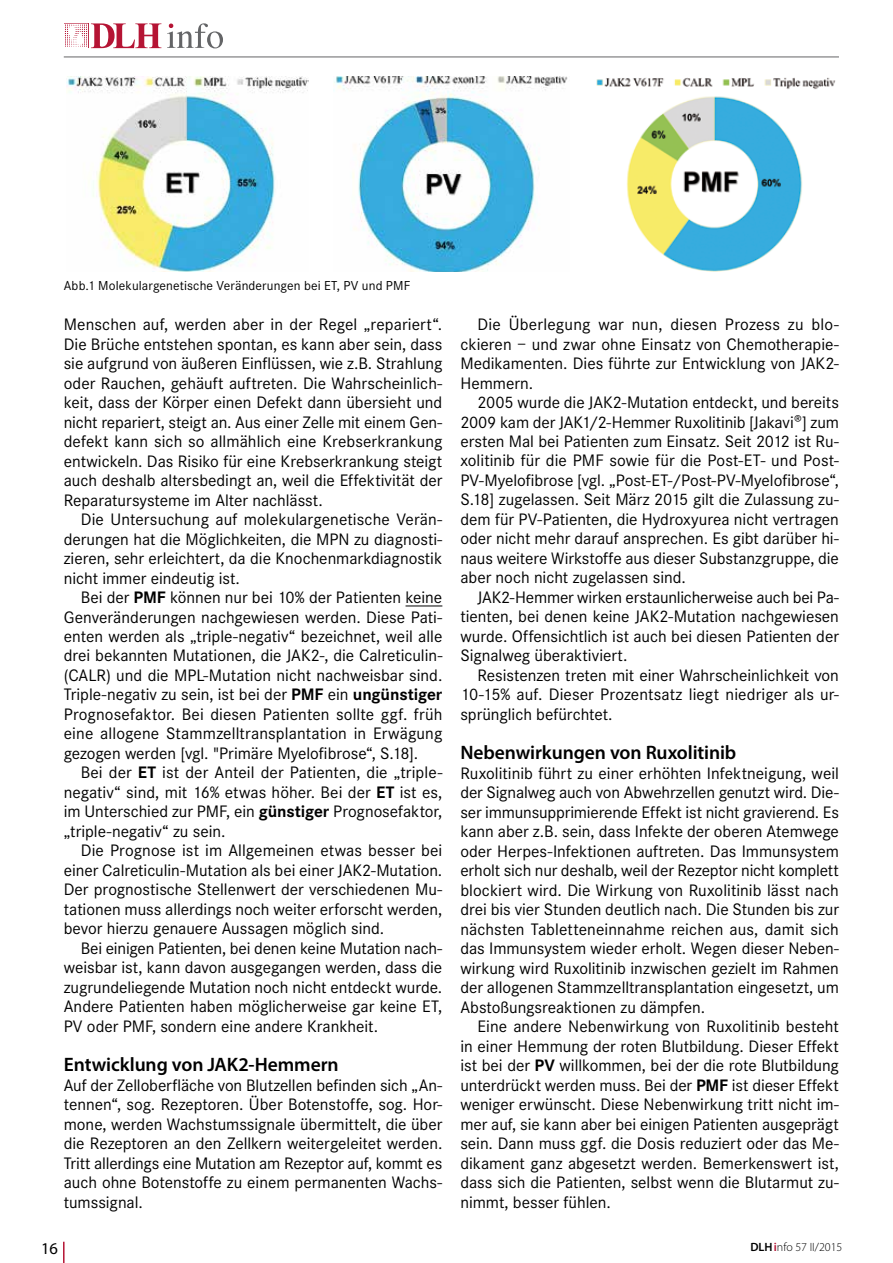
<style>
.page{position:relative;width:893px;height:1263px;background:#fff}
.page>*{position:absolute;margin:0;border:0;box-sizing:border-box;transform-origin:0 0}
.t1{font:600 19.5px "Myriad Pro";letter-spacing:-.005em;color:#000}
.t2{font:17.25px/19.5px "Corporate S";color:#000;text-align:justify}
.t3{font:16.5px "Myriad Pro";color:#000}
.t4{font:13.5px "Corporate S";letter-spacing:.01em;color:#000}
.t5{font:300 12px "Myriad Pro";color:#000}
.s1{font-weight:700}
.s2{font-weight:600}
.s3{font-weight:600;color:#b51434}
</style>
<div class="page">
<hr style="left:406px;top:606px;width:36px;height:1px;background:#000">
<img style="left:596px;top:77px;width:240px;height:195px">
<img style="left:66px;top:77px;width:242px;height:195px">
<img style="left:333px;top:77px;width:235px;height:195px">
<svg style="left:64px;top:23px;width:97px;height:25px"></svg>
<svg style="left:167px;top:23px;width:56px;height:25px"></svg>
<hr style="left:64px;top:57px;width:775px;height:1px;background:#646567">
<hr style="left:63px;top:1242px;width:2px;height:21px;background:#b51434">
<p class="t4" style="left:64px;top:278px;width:348px">Abb.1 Molekulargenetische Veränderungen bei ET, PV und PMF</p>
<p class="t2" style="left:64px;top:315px;width:380px">Menschen auf, werden aber in der Regel „repariert“.<br>Die Brüche entstehen spontan, es kann aber sein, dass sie aufgrund von äußeren Einflüssen, wie z.B. Strahlung oder Rauchen, gehäuft auftreten. Die Wahrscheinlich&shy;keit, dass der Körper einen Defekt dann übersieht und nicht repariert, steigt an. Aus einer Zelle mit einem Gen&shy;defekt kann sich so allmählich eine Krebserkrankung entwickeln. Das Risiko für eine Krebserkrankung steigt auch deshalb altersbedingt an, weil die Effektivität der Reparatursysteme im Alter nachlässt.</p>
<p class="t2" style="left:64px;top:510px;width:380px;text-indent:17px">Die Untersuchung auf molekulargenetische Verän&shy;derungen hat die Möglichkeiten, die MPN zu diagnosti&shy;zieren, sehr erleichtert, da die Knochenmarkdiagnostik nicht immer eindeutig ist.</p>
<p class="t2" style="left:64px;top:588px;width:380px;text-indent:17px">Bei der <span class="s1">PMF</span> können nur bei 10% der Patienten keine Genveränderungen nachgewiesen werden. Diese Pati&shy;enten werden als „triple-negativ“ bezeichnet, weil alle drei bekannten Mutationen, die JAK2-, die Calreticulin-(CALR) und die MPL-Mutation nicht nachweisbar sind.<br>Triple-negativ zu sein, ist bei der <span class="s1">PMF</span> ein <span class="s1">ungünstiger </span>Prognosefaktor. Bei diesen Patienten sollte ggf. früh eine allogene Stammzelltransplantation in Erwägung gezogen werden [vgl. "Primäre Myelofibrose“, S.18].</p>
<p class="t2" style="left:64px;top:763px;width:380px;text-indent:17px">Bei der <span class="s1">ET</span> ist der Anteil der Patienten, die „triple&shy;negativ“ sind, mit 16% etwas höher. Bei der <span class="s1">ET</span> ist es, im Unterschied zur PMF, ein <span class="s1">günstiger</span> Prognosefaktor, „triple-negativ“ zu sein.</p>
<p class="t2" style="left:64px;top:841px;width:380px;text-indent:17px">Die Prognose ist im Allgemeinen etwas besser bei einer Calreticulin-Mutation als bei einer JAK2-Mutation.<br>Der prognostische Stellenwert der verschiedenen Mu&shy;tationen muss allerdings noch weiter erforscht werden, bevor hierzu genauere Aussagen möglich sind.</p>
<p class="t2" style="left:64px;top:939px;width:380px;text-indent:17px">Bei einigen Patienten, bei denen keine Mutation nach&shy;weisbar ist, kann davon ausgegangen werden, dass die zugrundeliegende Mutation noch nicht entdeckt wurde.<br>Andere Patienten haben möglicherweise gar keine ET, PV oder PMF, sondern eine andere Krankheit.</p>
<p class="t1" style="left:64px;top:1052px;width:276px">Entwicklung von JAK2-Hemmern</p>
<p class="t2" style="left:64px;top:1075px;width:380px">Auf der Zelloberfläche von Blutzellen befinden sich „An&shy;tennen“, sog. Rezeptoren. Über Botenstoffe, sog. Hor&shy;mone, werden Wachstumssignale übermittelt, die über die Rezeptoren an den Zellkern weitergeleitet werden.<br>Tritt allerdings eine Mutation am Rezeptor auf, kommt es auch ohne Botenstoffe zu einem permanenten Wachs&shy;tumssignal.</p>
<p class="t2" style="left:460px;top:315px;width:380px;text-indent:17px">Die Überlegung war nun, diesen Prozess zu blo&shy;ckieren – und zwar ohne Einsatz von Chemotherapie-Medikamenten. Dies führte zur Entwicklung von JAK2- Hemmern.</p>
<p class="t2" style="left:460px;top:393px;width:380px;text-indent:17px">2005 wurde die JAK2-Mutation entdeckt, und bereits 2009 kam der JAK1/2-Hemmer Ruxolitinib [Jakavi®] zum ersten Mal bei Patienten zum Einsatz. Seit 2012 ist Ru&shy;xolitinib für die PMF sowie für die Post-ET- und Post-PV-Myelofibrose [vgl. „Post-ET-/Post-PV-Myelofibrose“, S.18] zugelassen. Seit März 2015 gilt die Zulassung zu&shy;dem für PV-Patienten, die Hydroxyurea nicht vertragen oder nicht mehr darauf ansprechen. Es gibt darüber hi&shy;naus weitere Wirkstoffe aus dieser Substanzgruppe, die aber noch nicht zugelassen sind.</p>
<p class="t2" style="left:460px;top:588px;width:380px;text-indent:17px">JAK2-Hemmer wirken erstaunlicherweise auch bei Pa&shy;tienten, bei denen keine JAK2-Mutation nachgewiesen wurde. Offensichtlich ist auch bei diesen Patienten der Signalweg überaktiviert.</p>
<p class="t2" style="left:460px;top:666px;width:380px;text-indent:17px">Resistenzen treten mit einer Wahrscheinlichkeit von 10-15% auf. Dieser Prozentsatz liegt niedriger als ur&shy;sprünglich befürchtet.</p>
<p class="t1" style="left:460px;top:740px;width:277px">Nebenwirkungen von Ruxolitinib</p>
<p class="t2" style="left:460px;top:763px;width:380px">Ruxolitinib führt zu einer erhöhten Infektneigung, weil der Signalweg auch von Abwehrzellen genutzt wird. Die&shy;ser immunsupprimierende Effekt ist nicht gravierend. Es kann aber z.B. sein, dass Infekte der oberen Atemwege oder Herpes-Infektionen auftreten. Das Immunsystem erholt sich nur deshalb, weil der Rezeptor nicht komplett blockiert wird. Die Wirkung von Ruxolitinib lässt nach drei bis vier Stunden deutlich nach. Die Stunden bis zur nächsten Tabletteneinnahme reichen aus, damit sich das Immunsystem wieder erholt. Wegen dieser Neben&shy;wirkung wird Ruxolitinib inzwischen gezielt im Rahmen der allogenen Stammzelltransplantation eingesetzt, um Abstoßungsreaktionen zu dämpfen.</p>
<p class="t2" style="left:460px;top:1017px;width:380px;text-indent:17px">Eine andere Nebenwirkung von Ruxolitinib besteht in einer Hemmung der roten Blutbildung. Dieser Effekt ist bei der <span class="s1">PV</span> willkommen, bei der die rote Blutbildung unterdrückt werden muss. Bei der <span class="s1">PMF</span> ist dieser Effekt weniger erwünscht. Diese Nebenwirkung tritt nicht im&shy;mer auf, sie kann aber bei einigen Patienten ausgeprägt sein. Dann muss ggf. die Dosis reduziert oder das Me&shy;dikament ganz abgesetzt werden. Bemerkenswert ist, dass sich die Patienten, selbst wenn die Blutarmut zu&shy;nimmt, besser fühlen.</p>
<p class="t3" style="left:41px;top:1238px;width:18px">16</p>
<p class="t5" style="left:750px;top:1239px;width:93px"><span class="s2">DLH</span><span class="s3">i</span>nfo 57 II/2015</p>
</div>
